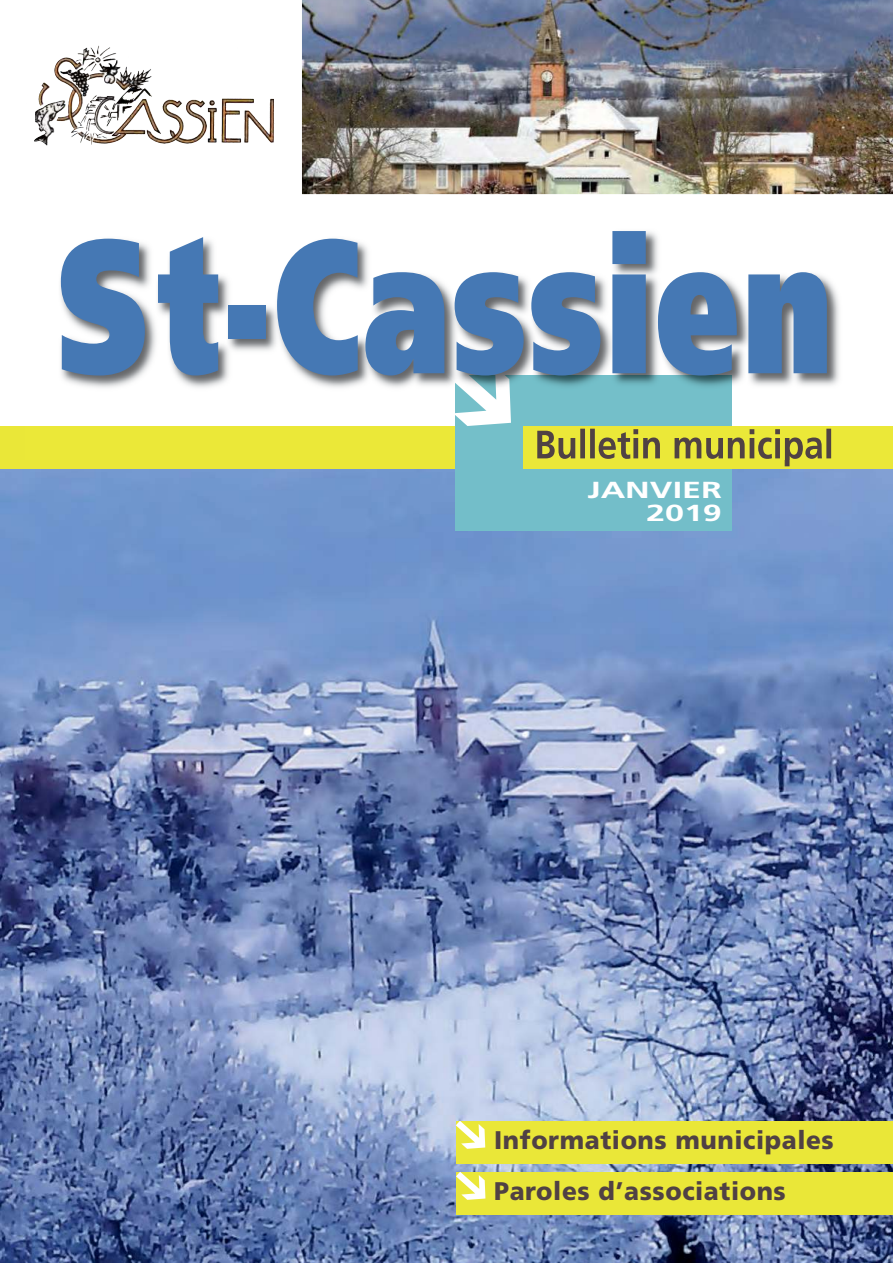
<style>
.page{position:relative;width:893px;height:1263px;background:#fff}
.page>*{position:absolute;margin:0;border:0;box-sizing:border-box;transform-origin:0 0}
.t1{font:900 189.6px "Frutiger";letter-spacing:.025em;color:#4578b4;scale:.7 1}
.t2{font:900 25.5px "Frutiger";letter-spacing:.025em;color:#504144;scale:.96 1}
.t3{font:700 23.25px/23.2px "Frutiger";color:#fff;text-align:right;scale:1.47 1}
</style>
<div class="page">
<img style="left:0;top:469px;width:893px;height:794px">
<div style="left:456px;top:1121px;width:437px;height:42px;background:#eae738"></div>
<div style="left:456px;top:1172px;width:437px;height:42px;background:#eae738"></div>
<div style="left:0;top:427px;width:484px;height:42px;background:#eae738"></div>
<div style="left:456px;top:376px;width:276px;height:155px;background:#73bec9"></div>
<div style="left:523px;top:427px;width:370px;height:42px;background:#eae738"></div>
<img style="left:26px;top:231px;width:867px;height:196px">
<img style="left:532px;top:376px;width:200px;height:51px">
<img style="left:537px;top:429px;width:294px;height:30px">
<img style="left:302px;top:0;width:591px;height:195px">
<img style="left:35px;top:46px;width:239px;height:67px">
<svg style="left:449px;top:1113px;width:45px;height:44px"></svg>
<svg style="left:449px;top:1164px;width:45px;height:44px"></svg>
<svg style="left:424px;top:341px;width:108px;height:105px"></svg>
<h1 class="t1" style="left:58px;top:229px;width:1109px">St-Cassien</h1>
<p class="t3" style="left:587px;top:478px;width:93px">JANVIER<br>2019</p>
<p class="t2" style="left:494px;top:1126px;width:355px">Informations municipales</p>
<p class="t2" style="left:494px;top:1177px;width:305px">Paroles d’associations</p>
</div>
